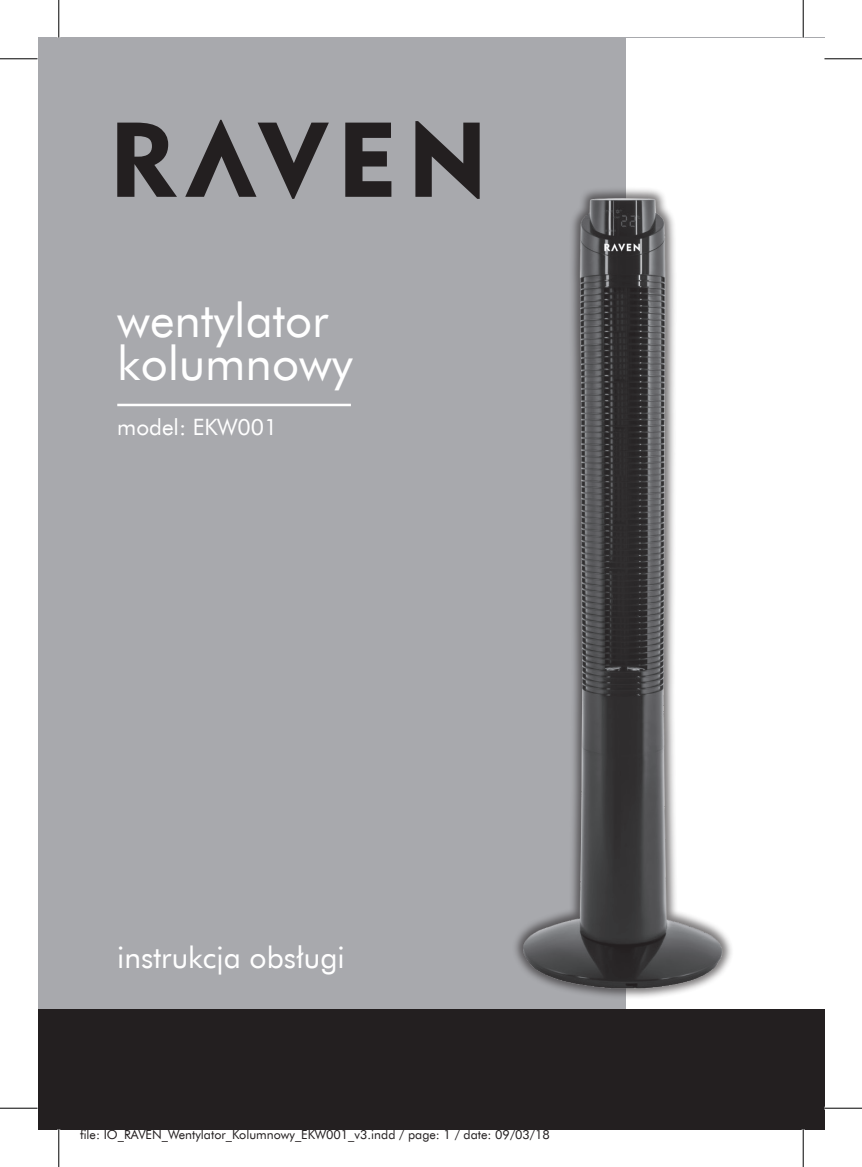
<style>
.page{position:relative;width:862px;height:1167px;background:#fff}
.page>*{position:absolute;margin:0;border:0;box-sizing:border-box;transform-origin:0 0}
.t1{font:47.5px/42.5px "Futura EU";color:#fff}
.t2{font:30px "Futura EU";color:#fff}
.t3{font:22.5px "Futura EU";color:#fff}
.t4{font:12.5px "Futura EU";color:#231f20}
</style>
<div class="page">
<div style="left:38px;top:38px;width:786px;height:1060px;background:#a8a9ad"></div>
<svg style="left:117px;top:123px;width:60px;height:74px"></svg>
<svg style="left:415px;top:121px;width:64px;height:76px"></svg>
<svg style="left:185px;top:120px;width:144px;height:79px"></svg>
<svg style="left:345px;top:123px;width:46px;height:74px"></svg>
<div style="left:626px;top:38px;width:198px;height:1091px;background:#fff"></div>
<hr style="left:117px;top:403px;width:234px;height:3px;background:#fff">
<img style="left:424px;top:156px;width:308px;height:842px">
<div style="left:38px;top:1008px;width:786px;height:121px;background:#231f20"></div>
<hr style="left:0;top:58px;width:38px;height:1px;background:#000">
<hr style="left:824px;top:58px;width:38px;height:1px;background:#000">
<hr style="left:0;top:1107px;width:38px;height:1px;background:#000">
<hr style="left:824px;top:1107px;width:38px;height:1px;background:#000">
<hr style="left:58px;top:0;width:1px;height:37px;background:#000">
<hr style="left:58px;top:1129px;width:1px;height:37px;background:#000">
<hr style="left:802px;top:0;width:1px;height:37px;background:#000">
<hr style="left:802px;top:1129px;width:1px;height:37px;background:#000">
<h1 class="t1" style="left:117px;top:301px;width:237px">wentylator kolumnowy</h1>
<h3 class="t3" style="left:117px;top:413px;width:162px">model: EKW001</h3>
<h2 class="t2" style="left:117px;top:938px;width:229px">instrukcja obsługi</h2>
<p class="t4" style="left:80px;top:1126px;width:471px">file: IO_RAVEN_Wentylator_Kolumnowy_EKW001_v3.indd / page: 1 / date: 09/03/18</p>
</div>
